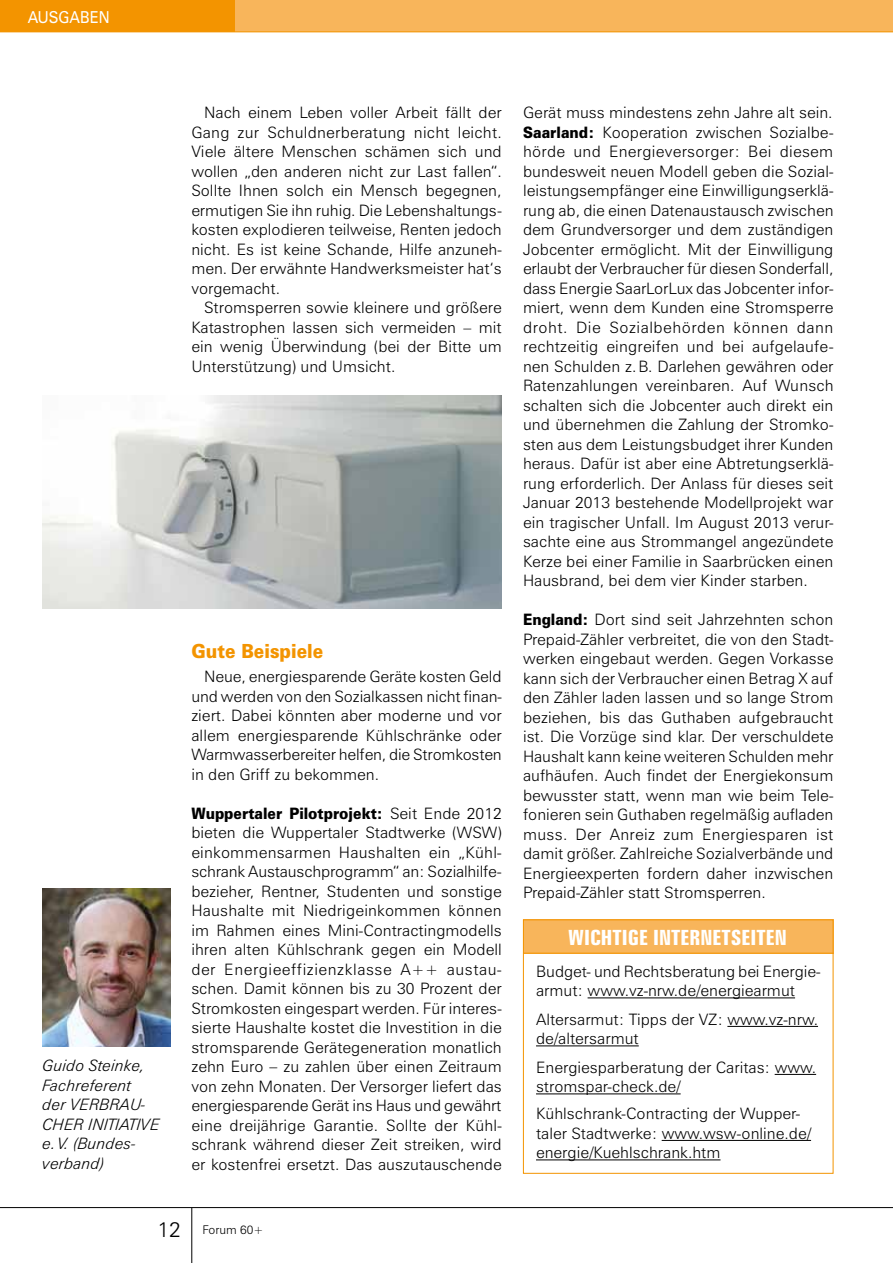
<style>
.page{position:relative;width:893px;height:1263px;background:#fff}
.page>*{position:absolute;margin:0;border:0;box-sizing:border-box;transform-origin:0 0}
.t1{font:700 extra-condensed 21px "Zurich BT";color:#fff;scale:1.1 1}
.t2{font:900 19.5px "Zurich BT";color:#f39400;scale:.9 1}
.t3{font:16.5px "Zurich BT";letter-spacing:-.005em;color:#fff;scale:.9 1}
.t4{font:300 15.75px/19.5px "Zurich BT";color:#000;text-align:justify}
.t5{font:italic 300 15.75px/19.5px "Zurich BT";color:#000}
.t6{font:300 12px "Zurich BT";color:#000}
.s1{font-weight:900}
.s2{font-family:"Swiss 721 BT"}
.s3{font-size:21px}
</style>
<div class="page">
<hr style="left:0;top:1207px;width:893px;height:1px;background:#000">
<hr style="left:191px;top:1208px;width:1px;height:55px;background:#000">
<img style="left:43px;top:889px;width:127px;height:157px">
<div style="left:0;top:0;width:893px;height:32px;background:#f8b55b"></div>
<div style="left:0;top:0;width:234px;height:32px;background:#f39400"></div>
<hr style="left:0;top:32px;width:893px;height:1px;background:#f39400">
<img style="left:43px;top:395px;width:459px;height:213px">
<div style="left:523px;top:919px;width:310px;height:34px;background:#f8b55b"></div>
<hr style="left:588px;top:997px;width:207px;height:1px;background:#000">
<hr style="left:727px;top:1026px;width:91px;height:1px;background:#000">
<hr style="left:536px;top:1045px;width:103px;height:1px;background:#000">
<hr style="left:775px;top:1074px;width:41px;height:1px;background:#000">
<hr style="left:536px;top:1093px;width:145px;height:1px;background:#000">
<hr style="left:662px;top:1140px;width:149px;height:1px;background:#000">
<hr style="left:536px;top:1159px;width:184px;height:1px;background:#000">
<hr style="left:523px;top:953px;width:310px;height:1px;background:#f39400">
<div style="left:523px;top:919px;width:310px;height:255px;border:1px solid #f39400"></div>
<p class="t3" style="left:28px;top:4px;width:89px">ARM UAT BSFENALLE</p>
<p class="t3" style="left:28px;top:7px;width:48px">AUSG</p>
<p class="t4" style="left:191px;top:103px;width:312px;text-indent:13px">Nach einem Leben voller Arbeit fällt der Gang zur Schuldnerberatung nicht leicht.<br>Viele ältere Menschen schämen sich und wollen „den anderen nicht zur Last fallen“.<br>Sollte Ihnen solch ein Mensch begegnen, ermutigen Sie ihn ruhig. Die Lebenshaltungs&shy;kosten explodieren teilweise, Renten jedoch nicht. Es ist keine Schande, Hilfe anzuneh&shy;men. Der erwähnte Handwerksmeister hat‘s vorgemacht.</p>
<p class="t4" style="left:191px;top:298px;width:312px;text-indent:13px">Stromsperren sowie kleinere und größere Katastrophen lassen sich vermeiden – mit ein wenig Überwindung (bei der Bitte um Unterstützung) und Umsicht.</p>
<p class="t5" style="left:43px;top:1055px;width:119px">Guido Steinke,<br>Fachreferent<br>der VERBRAU-<br>CHER INITIATIVE e.V. (Bundes&shy;verband)</p>
<p class="t2" style="left:191px;top:639px;width:148px">Gute Beispiele</p>
<p class="t4" style="left:191px;top:667px;width:312px;text-indent:13px">Neue, energiesparende Geräte kosten Geld und werden von den Sozialkassen nicht finan&shy;ziert. Dabei könnten aber moderne und vor allem energiesparende Kühlschränke oder Warmwasserbereiter helfen, die Stromkosten in den Griff zu bekommen.</p>
<p class="t4" style="left:191px;top:803px;width:312px"><span class="s1">Wuppertaler Pilotprojekt:</span> Seit Ende 2012 bieten die Wuppertaler Stadtwerke (WSW) einkommensarmen Haushalten ein „Kühl&shy;schrank Austauschprogramm“ an: Sozialhilfe&shy;bezieher, Rentner, Studenten und sonstige Haushalte mit Niedrigeinkommen können im Rahmen eines Mini-Contractingmodells ihren alten Kühlschrank gegen ein Modell der Energieeffizienzklasse A++ austau&shy;schen. Damit können bis zu 30 Prozent der Stromkosten eingespart werden. Für interes&shy;sierte Haushalte kostet die Investition in die stromsparende Gerätegeneration monatlich zehn Euro <span class="s2">–</span> zu zahlen über einen Zeitraum von zehn Monaten. Der Versorger liefert das energiesparende Gerät ins Haus und gewährt eine dreijährige Garantie. Sollte der Kühl&shy;schrank während dieser Zeit streiken, wird er kostenfrei ersetzt. Das auszutauschende</p>
<p class="t6" style="left:157px;top:1222px;width:108px"><span class="s3">12</span> Forum 60+</p>
<p class="t4" style="left:523px;top:103px;width:312px">Gerät muss mindestens zehn Jahre alt sein.<br><span class="s1">Saarland:</span> Kooperation zwischen Sozialbe&shy;hörde und Energieversorger: Bei diesem bundesweit neuen Modell geben die Sozial&shy;leistungsempfänger eine Einwilligungserklä&shy;rung ab, die einen Datenaustausch zwischen dem Grundversorger und dem zuständigen Jobcenter ermöglicht. Mit der Einwilligung erlaubt der Verbraucher für diesen Sonderfall, dass Energie SaarLorLux das Jobcenter infor&shy;miert, wenn dem Kunden eine Stromsperre droht. Die Sozialbehörden können dann rechtzeitig eingreifen und bei aufgelaufe&shy;nen Schulden z.B. Darlehen gewähren oder Ratenzahlungen vereinbaren. Auf Wunsch schalten sich die Jobcenter auch direkt ein und übernehmen die Zahlung der Stromko&shy;sten aus dem Leistungsbudget ihrer Kunden heraus. Dafür ist aber eine Abtretungserklä&shy;rung erforderlich. Der Anlass für dieses seit Januar 2013 bestehende Modellprojekt war ein tragischer Unfall. Im August 2013 verur&shy;sachte eine aus Strommangel angezündete Kerze bei einer Familie in Saarbrücken einen Hausbrand, bei dem vier Kinder starben.</p>
<p class="t4" style="left:523px;top:610px;width:312px"><span class="s1">England:</span> Dort sind seit Jahrzehnten schon Prepaid-Zähler verbreitet, die von den Stadt&shy;werken eingebaut werden. Gegen Vorkasse kann sich der Verbraucher einen Betrag X auf den Zähler laden lassen und so lange Strom beziehen, bis das Guthaben aufgebraucht ist. Die Vorzüge sind klar. Der verschuldete Haushalt kann keine weiteren Schulden mehr aufhäufen. Auch findet der Energiekonsum bewusster statt, wenn man wie beim Tele&shy;fonieren sein Guthaben regelmäßig aufladen muss. Der Anreiz zum Energiesparen ist damit größer. Zahlreiche Sozialverbände und Energieexperten fordern daher inzwischen Prepaid-Zähler statt Stromsperren.</p>
<h1 class="t1" style="left:568px;top:926px;width:200px">WICHTIGE INTERNETSEITEN</h1>
<p class="t4" style="left:536px;top:961px;width:286px">Budget- und Rechtsberatung bei Energie&shy;armut: www.vz-nrw.de/energiearmut</p>
<p class="t4" style="left:536px;top:1009px;width:284px">Altersarmut: Tipps der VZ: www.vz-nrw. de/altersarmut</p>
<p class="t4" style="left:536px;top:1057px;width:282px">Energiesparberatung der Caritas: www. stromspar-check.de/</p>
<p class="t4" style="left:536px;top:1104px;width:277px;text-align:left">Kühlschrank-Contracting der Wupper&shy;taler Stadtwerke: www.wsw-online.de/ energie/Kuehlschrank.htm</p>
</div>
